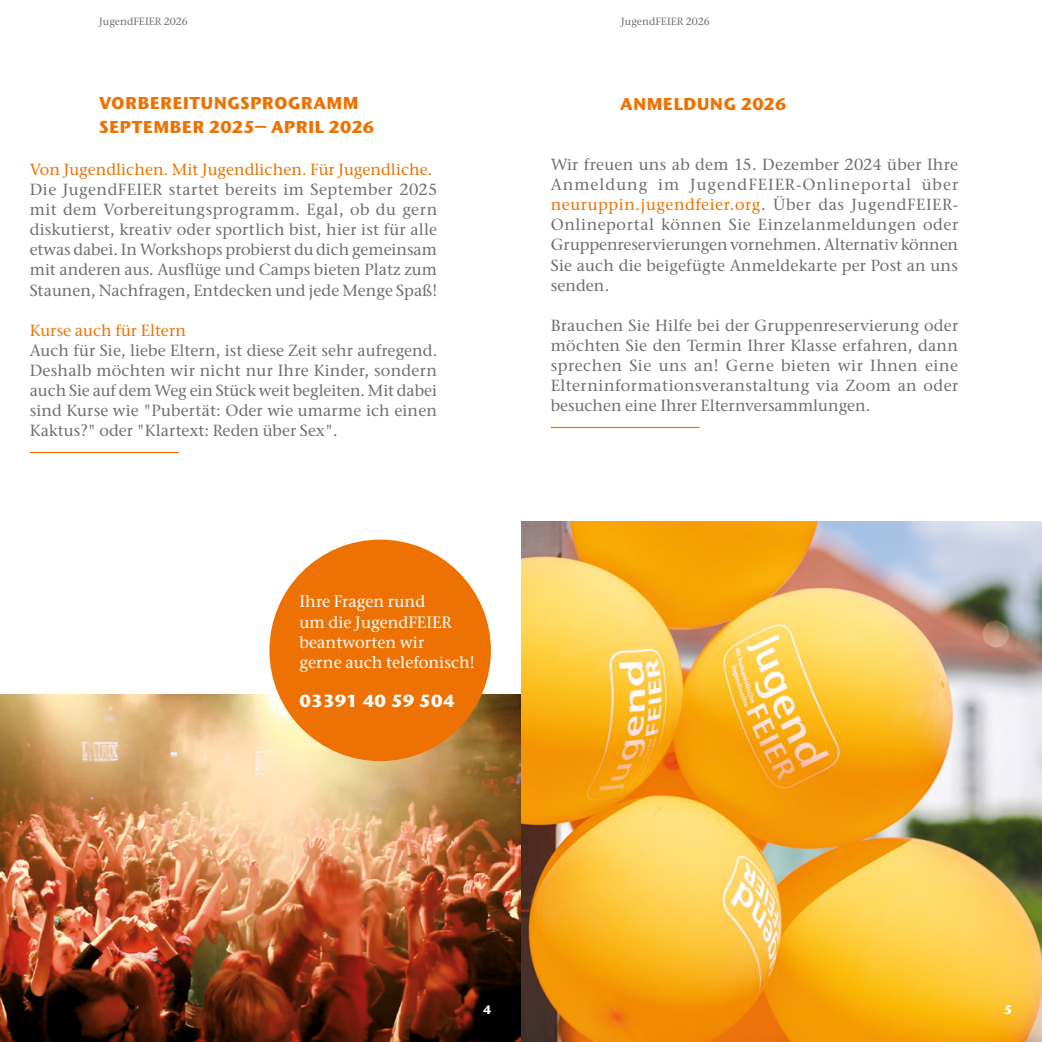
<style>
.page{position:relative;width:1042px;height:1042px;background:#fff}
.page>*{position:absolute;margin:0;border:0;box-sizing:border-box;transform-origin:0 0}
.t1{font:700 17.5px "Stone Sans ITC Pro";letter-spacing:.005em;color:#fff}
.t2{font:700 17.15px/23.6px "Stone Sans ITC Pro";letter-spacing:.015em;color:#ee7203}
.t3{font:500 16.45px/20.1px "Stone Serif ITC Pro";color:#fff}
.t4{font:500 16.1px/20.1px "Stone Serif ITC Pro";letter-spacing:.005em;color:#706f6f;text-align:justify}
.t5{font:500 16.1px "Stone Serif ITC Pro";letter-spacing:.005em;color:#ee7203}
.t6{font:700 12.25px "Stone Sans ITC Pro";color:#fff}
.t7{font:500 10.5px "Stone Serif ITC Pro";letter-spacing:.005em;color:#706f6f}
.s1{color:#ee7203}
</style>
<div class="page">
<img style="left:0;top:694px;width:521px;height:348px">
<img style="left:521px;top:521px;width:521px;height:521px">
<div style="left:269px;top:539px;width:222px;height:222px;background:#ee7203;border-radius:50%"></div>
<hr style="left:30px;top:452px;width:149px;height:1px;background:#ee7203">
<hr style="left:551px;top:427px;width:148px;height:1px;background:#ee7203">
<p class="t7" style="left:99px;top:15px;width:90px">JugendFEIER 2026</p>
<p class="t2" style="left:99px;top:92px;width:277px">VORBEREITUNGSPROGRAMM<br>SEPTEMBER 2025– APRIL 2026</p>
<p class="t5" style="left:30px;top:159px;width:404px">Von Jugendlichen. Mit Jugendlichen. Für Jugendliche.</p>
<p class="t4" style="left:30px;top:179px;width:409px">Die JugendFEIER startet bereits im September 2025 mit dem Vorbereitungsprogramm. Egal, ob du gern diskutierst, kreativ oder sportlich bist, hier ist für alle etwas dabei. In Workshops probierst du dich gemeinsam mit anderen aus. Ausflüge und Camps bieten Platz zum Staunen, Nachfragen, Entdecken und jede Menge Spaß!</p>
<p class="t5" style="left:30px;top:320px;width:158px">Kurse auch für Eltern</p>
<p class="t4" style="left:30px;top:340px;width:409px">Auch für Sie, liebe Eltern, ist diese Zeit sehr aufregend.<br>Deshalb möchten wir nicht nur Ihre Kinder, sondern auch Sie auf dem Weg ein Stück weit begleiten. Mit dabei sind Kurse wie "Pubertät: Oder wie umarme ich einen Kaktus?" oder "Klartext: Reden über Sex".</p>
<p class="t3" style="left:299px;top:592px;width:177px">Ihre Fragen rund<br>um die JugendFEIER beantworten wir<br>gerne auch telefonisch!</p>
<p class="t1" style="left:299px;top:689px;width:157px">03391 40 59 504</p>
<p class="t7" style="left:621px;top:15px;width:90px">JugendFEIER 2026</p>
<p class="t2" style="left:620px;top:92px;width:168px">ANMELDUNG 2026</p>
<p class="t4" style="left:551px;top:154px;width:409px">Wir freuen uns ab dem 15. Dezember 2024 über Ihre Anmeldung im JugendFEIER-Onlineportal über <span class="s1">neuruppin.jugendfeier.org</span>. Über das JugendFEIER-Onlineportal können Sie Einzelanmeldungen oder Gruppenreservierungen vornehmen. Alternativ können Sie auch die beigefügte Anmeldekarte per Post an uns senden.</p>
<p class="t4" style="left:551px;top:315px;width:409px">Brauchen Sie Hilfe bei der Gruppenreservierung oder möchten Sie den Termin Ihrer Klasse erfahren, dann sprechen Sie uns an! Gerne bieten wir Ihnen eine Elterninformationsveranstaltung via Zoom an oder besuchen eine Ihrer Elternversammlungen.</p>
<p class="t6" style="left:483px;top:1001px;width:10px">4</p>
<p class="t6" style="left:1004px;top:1001px;width:10px">5</p>
</div>
